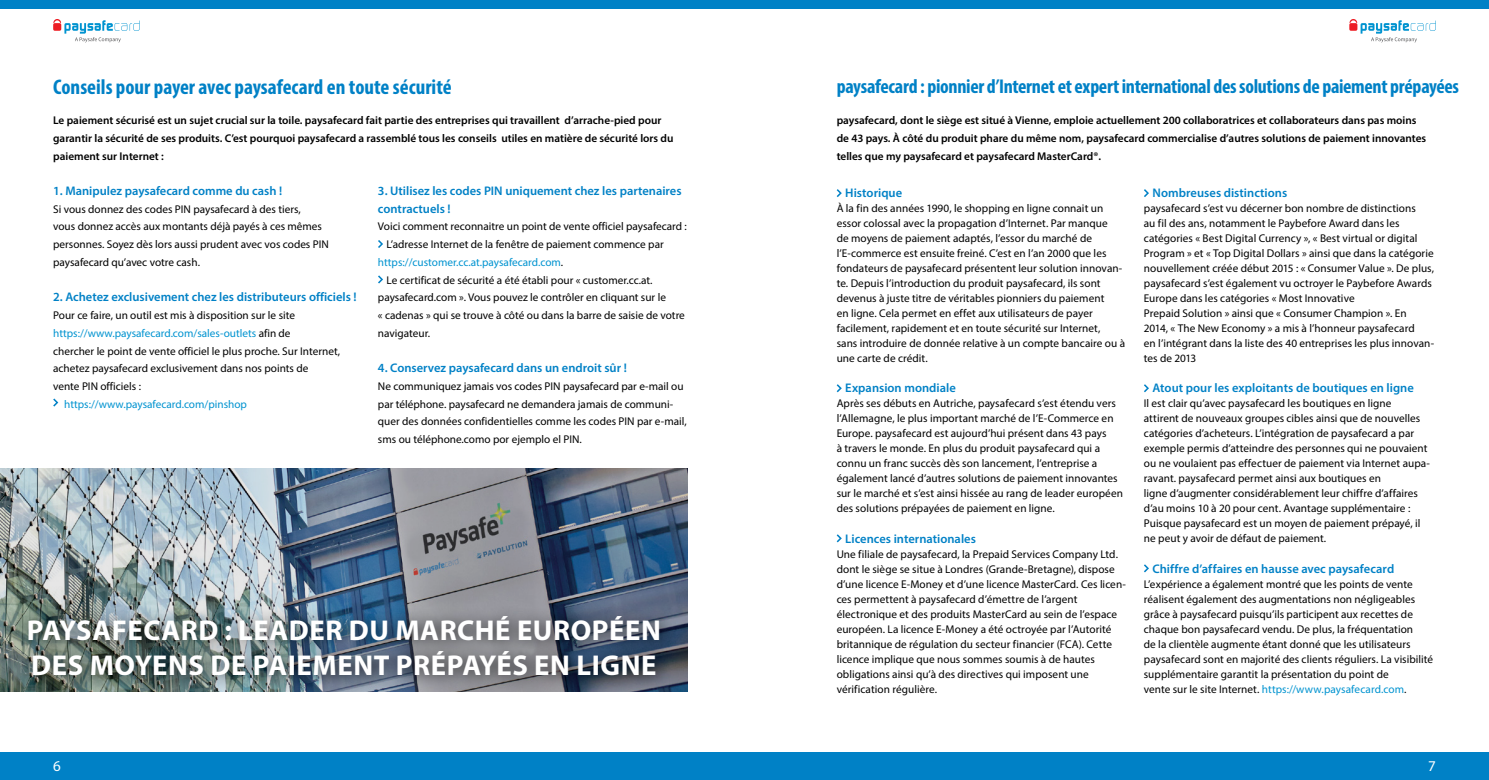
<style>
.page{position:relative;width:1489px;height:780px;background:#fff}
.page>*{position:absolute;margin:0;border:0;box-sizing:border-box;transform-origin:0 0}
.t1{font:700 28.75px/34.5px "Myriad Pro";letter-spacing:.02em;color:#fff}
.t2{font:700 condensed 21.25px "Myriad Pro";color:#0081c6}
.t3{font:700 condensed 20px "Myriad Pro";letter-spacing:-.015em;color:#0081c6}
.t4{font:15px "Myriad Pro";color:#fff}
.t5{font:600 12.5px/17.8px "Myriad Pro";color:#0081c6}
.t6{font:11.25px/15px "Myriad Pro";color:#000}
.t7{font:600 11.25px/17.8px "Myriad Pro";color:#000}
.t8{font:11.25px "Myriad Pro";color:#0093d0}
.s1{color:#0093d0}
.s2{color:#000}
</style>
<div class="page">
<div style="left:0;top:751px;width:744px;height:29px;background:#0081c6"></div>
<div style="left:744px;top:751px;width:744px;height:29px;background:#0081c6"></div>
<div style="left:0;top:0;width:744px;height:9px;background:#0081c6"></div>
<div style="left:744px;top:0;width:744px;height:9px;background:#0081c6"></div>
<svg style="left:53px;top:19px;width:87px;height:23px"></svg>
<svg style="left:1349px;top:19px;width:86px;height:23px"></svg>
<svg style="left:836px;top:189px;width:5px;height:8px"></svg>
<svg style="left:836px;top:384px;width:5px;height:8px"></svg>
<svg style="left:836px;top:534px;width:5px;height:8px"></svg>
<svg style="left:1144px;top:189px;width:4px;height:8px"></svg>
<svg style="left:1144px;top:384px;width:4px;height:8px"></svg>
<svg style="left:1144px;top:564px;width:4px;height:8px"></svg>
<svg style="left:53px;top:398px;width:5px;height:8px"></svg>
<svg style="left:378px;top:240px;width:5px;height:8px"></svg>
<svg style="left:378px;top:275px;width:5px;height:8px"></svg>
<img style="left:0;top:468px;width:687px;height:223px">
<div style="left:16px;top:603px;width:661px;height:89px;background:#000;opacity:.75"></div>
<h2 class="t2" style="left:53px;top:74px;width:400px">Conseils pour payer avec paysafecard en toute sécurité</h2>
<h3 class="t3" style="left:836px;top:74px;width:624px">paysafecard : pionnier d’Internet et expert international des solutions de paiement prépayées</h3>
<p class="t7" style="left:53px;top:111px;width:622px">Le paiement sécurisé est un sujet crucial sur la toile. paysafecard fait partie des entreprises qui travaillent d’arrache-pied pour garantir la sécurité de ses produits. C’est pourquoi paysafecard a rassemblé tous les conseils utiles en matière de sécurité lors du paiement sur Internet :</p>
<p class="t7" style="left:836px;top:111px;width:591px">paysafecard, dont le siège est situé à Vienne, emploie actuellement 200 collaboratrices et collaborateurs dans pas moins de 43 pays. À côté du produit phare du même nom, paysafecard commercialise d’autres solutions de paiement innovantes telles que my paysafecard et paysafecard MasterCard®.</p>
<p class="t5" style="left:53px;top:181px;width:231px">1. Manipulez paysafecard comme du cash !</p>
<p class="t6" style="left:53px;top:200px;width:277px;line-height:17.8px">Si vous donnez des codes PIN paysafecard à des tiers,<br>vous donnez accès aux montants déjà payés à ces mêmes personnes. Soyez dès lors aussi prudent avec vos codes PIN paysafecard qu’avec votre cash.</p>
<p class="t5" style="left:53px;top:288px;width:305px">2. Achetez exclusivement chez les distributeurs officiels !</p>
<p class="t6" style="left:53px;top:306px;width:288px;line-height:17.8px">Pour ce faire, un outil est mis à disposition sur le site <span class="s1">https://www.paysafecard.com/sales-outlets</span> afin de<br>chercher le point de vente officiel le plus proche. Sur Internet, achetez paysafecard exclusivement dans nos points de<br>vente PIN officiels :</p>
<p class="t8" style="left:64px;top:397px;width:184px">https://www.paysafecard.com/pinshop</p>
<p class="t5" style="left:378px;top:181px;width:305px">3. Utilisez les codes PIN uniquement chez les partenaires contractuels !</p>
<p class="t6" style="left:378px;top:219px;width:310px">Voici comment reconnaitre un point de vente officiel paysafecard :</p>
<p class="t6" style="left:386px;top:237px;width:279px">L’adresse Internet de la fenêtre de paiement commence par</p>
<p class="t8" style="left:378px;top:255px;width:187px">https://customer.cc.at.paysafecard.com<span class="s2">.</span></p>
<p class="t6" style="left:386px;top:272px;width:267px">Le certificat de sécurité a été établi pour « customer.cc.at.</p>
<p class="t6" style="left:378px;top:290px;width:289px">paysafecard.com ». Vous pouvez le contrôler en cliquant sur le</p>
<p class="t6" style="left:378px;top:307px;width:308px">« cadenas » qui se trouve à côté ou dans la barre de saisie de votre</p>
<p class="t6" style="left:378px;top:325px;width:54px">navigateur.</p>
<p class="t5" style="left:378px;top:359px;width:250px">4. Conservez paysafecard dans un endroit sûr !</p>
<p class="t6" style="left:378px;top:377px;width:310px;line-height:17.8px">Ne communiquez jamais vos codes PIN paysafecard par e-mail ou par téléphone. paysafecard ne demandera jamais de communi&shy;quer des données confidentielles comme les codes PIN par e-mail, sms ou téléphone.como por ejemplo el PIN.</p>
<h1 class="t1" style="left:27px;top:612px;width:635px">PAYSAFECARD : LEADER DU MARCHÉ EUROPÉEN<br>DES MOYENS DE PAIEMENT PRÉPAYÉS EN LIGNE</h1>
<p class="t5" style="left:845px;top:184px;width:58px">Historique</p>
<p class="t6" style="left:836px;top:201px;width:290px">À la fin des années 1990, le shopping en ligne connait un essor colossal avec la propagation d’Internet. Par manque<br>de moyens de paiement adaptés, l’essor du marché de l’E-commerce est ensuite freiné. C’est en l’an 2000 que les fondateurs de paysafecard présentent leur solution innovan&shy;te. Depuis l’introduction du produit paysafecard, ils sont devenus à juste titre de véritables pionniers du paiement<br>en ligne. Cela permet en effet aux utilisateurs de payer facilement, rapidement et en toute sécurité sur Internet,<br>sans introduire de donnée relative à un compte bancaire ou à une carte de crédit.</p>
<p class="t5" style="left:845px;top:379px;width:112px">Expansion mondiale</p>
<p class="t6" style="left:836px;top:396px;width:288px">Après ses débuts en Autriche, paysafecard s’est étendu vers l’Allemagne, le plus important marché de l’E-Commerce en Europe. paysafecard est aujourd’hui présent dans 43 pays<br>à travers le monde. En plus du produit paysafecard qui a connu un franc succès dès son lancement, l’entreprise a également lancé d’autres solutions de paiement innovantes sur le marché et s’est ainsi hissée au rang de leader européen des solutions prépayées de paiement en ligne.</p>
<p class="t5" style="left:845px;top:529px;width:132px">Licences internationales</p>
<p class="t6" style="left:836px;top:546px;width:291px">Une filiale de paysafecard, la Prepaid Services Company Ltd. dont le siège se situe à Londres (Grande-Bretagne), dispose d’une licence E-Money et d’une licence MasterCard. Ces licen&shy;ces permettent à paysafecard d’émettre de l’argent électronique et des produits MasterCard au sein de l’espace européen. La licence E-Money a été octroyée par l’Autorité britannique de régulation du secteur financier (FCA). Cette licence implique que nous sommes soumis à de hautes obligations ainsi qu’à des directives qui imposent une vérification régulière.</p>
<p class="t5" style="left:1152px;top:184px;width:136px">Nombreuses distinctions</p>
<p class="t6" style="left:1143px;top:201px;width:292px">paysafecard s’est vu décerner bon nombre de distinctions<br>au fil des ans, notamment le Paybefore Award dans les catégories « Best Digital Currency », « Best virtual or digital Program » et « Top Digital Dollars » ainsi que dans la catégorie nouvellement créée début 2015 : « Consumer Value ». De plus, paysafecard s’est également vu octroyer le Paybefore Awards Europe dans les catégories « Most Innovative<br>Prepaid Solution » ainsi que « Consumer Champion ». En<br>2014, « The New Economy » a mis à l’honneur paysafecard<br>en l’intégrant dans la liste des 40 entreprises les plus innovan&shy;tes de 2013</p>
<p class="t5" style="left:1152px;top:379px;width:263px">Atout pour les exploitants de boutiques en ligne</p>
<p class="t6" style="left:1143px;top:396px;width:287px">Il est clair qu’avec paysafecard les boutiques en ligne<br>attirent de nouveaux groupes cibles ainsi que de nouvelles catégories d’acheteurs. L’intégration de paysafecard a par exemple permis d’atteindre des personnes qui ne pouvaient ou ne voulaient pas effectuer de paiement via Internet aupa&shy;ravant. paysafecard permet ainsi aux boutiques en<br>ligne d’augmenter considérablement leur chiffre d’affaires d’au moins 10 à 20 pour cent. Avantage supplémentaire :<br>Puisque paysafecard est un moyen de paiement prépayé, il ne peut y avoir de défaut de paiement.</p>
<p class="t5" style="left:1152px;top:559px;width:243px">Chiffre d’affaires en hausse avec paysafecard</p>
<p class="t6" style="left:1143px;top:576px;width:291px">L’expérience a également montré que les points de vente réalisent également des augmentations non négligeables grâce à paysafecard puisqu’ils participent aux recettes de chaque bon paysafecard vendu. De plus, la fréquentation<br>de la clientèle augmente étant donné que les utilisateurs paysafecard sont en majorité des clients réguliers. La visibilité supplémentaire garantit la présentation du point de<br>vente sur le site Internet. <span class="s1">https://www.paysafecard.com</span>.</p>
<h3 class="t4" style="left:53px;top:756px;width:9px">6</h3>
<h3 class="t4" style="left:1427px;top:756px;width:9px">7</h3>
</div>
